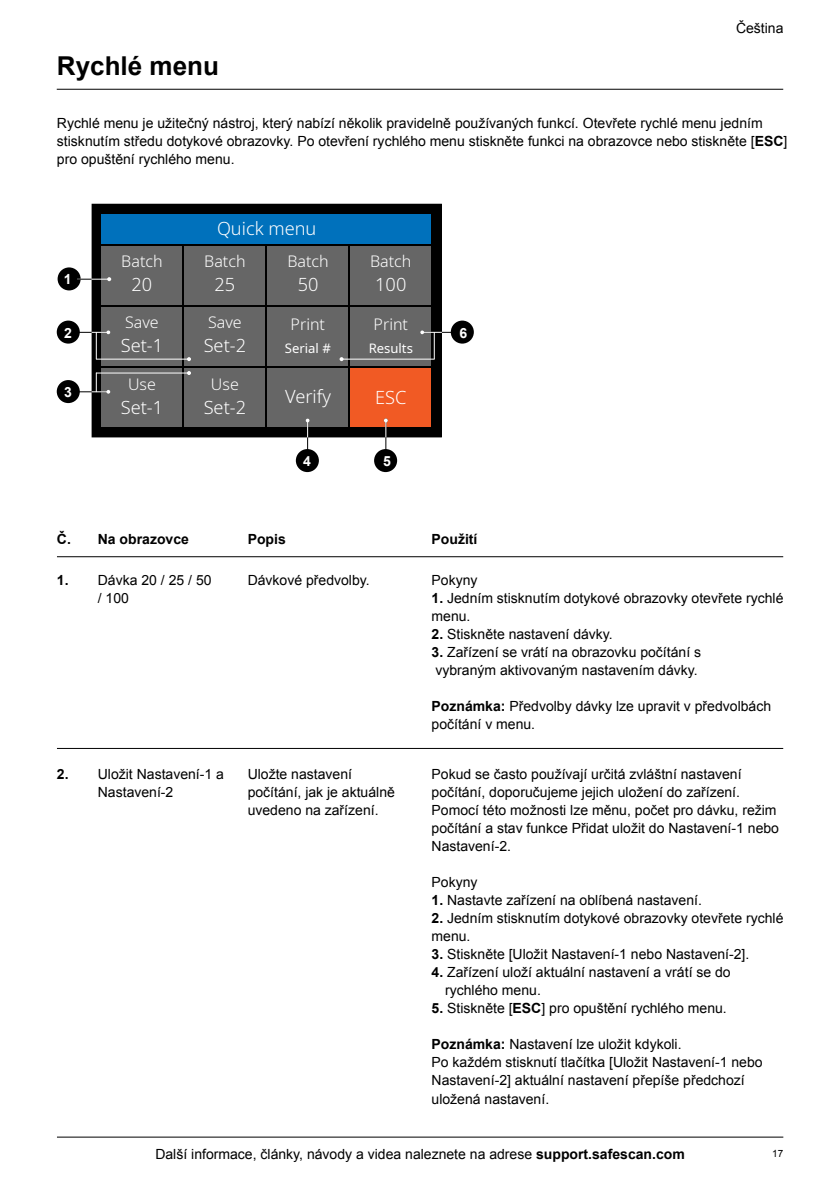
<style>
.page{position:relative;width:840px;height:1191px;background:#fff}
.page>*{position:absolute;margin:0;border:0;box-sizing:border-box;transform-origin:0 0}
.t1{font:700 26px "Arial";color:#000}
.t2{font:300 18.2px "Noto Sans";color:#fff}
.t3{font:300 16px "Noto Sans";color:#fff}
.t4{font:16px "Noto Sans";color:#fff}
.t5{font:14px/18px "Arial";color:#000}
.t6{font:700 14px "Arial";color:#000}
.t7{font:700 14px "Arial";color:#fff}
.t8{font:13px "Noto Sans";color:#fff}
.t9{font:10px "Arial";color:#000}
.s1{font-weight:700}
</style>
<div class="page">
<hr style="left:57px;top:1136px;width:725px;height:1px;background:#000">
<hr style="left:57px;top:89px;width:725px;height:1px;background:#000">
<div style="left:92px;top:204px;width:349px;height:233px;background:#000"></div>
<div style="left:101px;top:214px;width:330px;height:29px;background:#0071bc"></div>
<div style="left:101px;top:246px;width:81px;height:58px;background:#666"></div>
<div style="left:184px;top:246px;width:81px;height:58px;background:#666"></div>
<div style="left:350px;top:246px;width:81px;height:58px;background:#666"></div>
<div style="left:267px;top:246px;width:81px;height:58px;background:#666"></div>
<div style="left:101px;top:307px;width:81px;height:59px;background:#666"></div>
<div style="left:184px;top:307px;width:81px;height:59px;background:#666"></div>
<div style="left:101px;top:368px;width:81px;height:59px;background:#666"></div>
<div style="left:184px;top:368px;width:81px;height:59px;background:#666"></div>
<div style="left:350px;top:368px;width:81px;height:59px;background:#f15a24"></div>
<div style="left:267px;top:368px;width:81px;height:59px;background:#666"></div>
<div style="left:350px;top:307px;width:81px;height:59px;background:#666"></div>
<div style="left:267px;top:307px;width:81px;height:59px;background:#666"></div>
<div style="left:58px;top:267px;width:23px;height:23px;background:#000;border-radius:50%"></div>
<hr style="left:77px;top:279px;width:32px;height:1px;background:#fff">
<svg style="left:107px;top:277px;width:4px;height:4px"></svg>
<svg style="left:77px;top:279px;width:15px;height:1px"></svg>
<hr style="left:63px;top:332px;width:45px;height:1px;background:#000">
<div style="left:57px;top:320px;width:23px;height:23px;background:#000;border-radius:50%"></div>
<hr style="left:63px;top:391px;width:45px;height:1px;background:#000">
<div style="left:57px;top:380px;width:23px;height:23px;background:#000;border-radius:50%"></div>
<hr style="left:96px;top:359px;width:93px;height:1px;background:#fff">
<svg style="left:187px;top:357px;width:4px;height:4px"></svg>
<hr style="left:96px;top:372px;width:93px;height:1px;background:#fff">
<svg style="left:187px;top:371px;width:4px;height:4px"></svg>
<svg style="left:92px;top:330px;width:18px;height:29px"></svg>
<svg style="left:92px;top:373px;width:18px;height:21px"></svg>
<hr style="left:422px;top:332px;width:45px;height:1px;background:#000">
<div style="left:450px;top:320px;width:23px;height:23px;background:#000;border-radius:50%"></div>
<hr style="left:341px;top:359px;width:93px;height:1px;background:#fff">
<svg style="left:339px;top:357px;width:4px;height:4px"></svg>
<svg style="left:420px;top:330px;width:21px;height:29px"></svg>
<hr style="left:307px;top:420px;width:1px;height:45px;background:#000">
<div style="left:296px;top:449px;width:23px;height:23px;background:#000;border-radius:50%"></div>
<svg style="left:305px;top:418px;width:4px;height:19px"></svg>
<hr style="left:385px;top:420px;width:1px;height:45px;background:#000">
<div style="left:374px;top:449px;width:23px;height:23px;background:#000;border-radius:50%"></div>
<svg style="left:383px;top:418px;width:4px;height:19px"></svg>
<hr style="left:57px;top:748px;width:725px;height:1px;background:#000">
<hr style="left:57px;top:556px;width:725px;height:1px;background:#000">
<h1 class="t1" style="left:57px;top:49px;width:163px">Rychlé menu</h1>
<p class="t5" style="left:735px;top:20px;width:49px">Čeština</p>
<p class="t5" style="left:57px;top:115px;width:731px">Rychlé menu je užitečný nástroj, který nabízí několik pravidelně používaných funkcí. Otevřete rychlé menu jedním stisknutím středu dotykové obrazovky. Po otevření rychlého menu stiskněte funkci na obrazovce nebo stiskněte [<span class="s1">ESC</span>] pro opuštění rychlého menu.</p>
<h2 class="t2" style="left:217px;top:216px;width:101px">Quick menu</h2>
<p class="t7" style="left:64px;top:270px;width:9px">1</p>
<p class="t3" style="left:121px;top:250px;width:43px">Batch</p>
<p class="t3" style="left:204px;top:250px;width:43px">Batch</p>
<p class="t3" style="left:370px;top:250px;width:43px">Batch</p>
<h2 class="t2" style="left:131px;top:271px;width:22px">20</h2>
<h2 class="t2" style="left:214px;top:271px;width:22px">25</h2>
<h2 class="t2" style="left:297px;top:271px;width:22px">50</h2>
<h2 class="t2" style="left:375px;top:271px;width:33px">100</h2>
<p class="t3" style="left:287px;top:250px;width:43px">Batch</p>
<p class="t7" style="left:64px;top:323px;width:9px">2</p>
<p class="t3" style="left:125px;top:311px;width:35px">Save</p>
<p class="t3" style="left:208px;top:311px;width:35px">Save</p>
<h2 class="t2" style="left:121px;top:333px;width:44px">Set-1</h2>
<h2 class="t2" style="left:203px;top:333px;width:44px">Set-2</h2>
<p class="t3" style="left:290px;top:313px;width:36px">Print</p>
<p class="t8" style="left:285px;top:339px;width:47px">Serial #</p>
<p class="t3" style="left:373px;top:313px;width:36px">Print</p>
<p class="t8" style="left:368px;top:339px;width:46px">Results</p>
<p class="t7" style="left:459px;top:323px;width:9px">6</p>
<p class="t7" style="left:64px;top:383px;width:9px">3</p>
<p class="t3" style="left:128px;top:372px;width:29px">Use</p>
<p class="t3" style="left:211px;top:372px;width:29px">Use</p>
<h2 class="t2" style="left:121px;top:394px;width:44px">Set-1</h2>
<h2 class="t2" style="left:203px;top:394px;width:44px">Set-2</h2>
<h2 class="t2" style="left:285px;top:384px;width:47px">Verify</h2>
<h2 class="t2" style="left:375px;top:385px;width:33px">ESC</h2>
<p class="t4" style="left:118px;top:388px;width:29px">Mix</p>
<p class="t4" style="left:386px;top:388px;width:34px">USD</p>
<p class="t7" style="left:303px;top:451px;width:9px">4</p>
<p class="t7" style="left:383px;top:451px;width:9px">5</p>
<p class="t6" style="left:57px;top:530px;width:15px">Č.</p>
<p class="t6" style="left:57px;top:570px;width:13px">1.</p>
<p class="t6" style="left:98px;top:530px;width:93px">Na obrazovce</p>
<p class="t5" style="left:98px;top:571px;width:115px">Dávka 20 / 25 / 50 / 100</p>
<p class="t6" style="left:247px;top:530px;width:40px">Popis</p>
<p class="t5" style="left:247px;top:571px;width:123px">Dávkové předvolby.</p>
<p class="t6" style="left:57px;top:765px;width:13px">2.</p>
<p class="t5" style="left:98px;top:765px;width:128px">Uložit Nastavení-1 a<br>Nastavení-2</p>
<p class="t5" style="left:247px;top:765px;width:149px">Uložte nastavení počítání, jak je aktuálně uvedeno na zařízení.</p>
<p class="t6" style="left:431px;top:530px;width:47px">Použití</p>
<p class="t5" style="left:431px;top:571px;width:47px">Pokyny</p>
<p class="t5" style="left:431px;top:589px;width:353px"><span class="s1">1.</span> Jedním stisknutím dotykové obrazovky otevřete rychlé menu.</p>
<p class="t5" style="left:431px;top:625px;width:183px"><span class="s1">2.</span> Stiskněte nastavení dávky.</p>
<p class="t5" style="left:431px;top:643px;width:271px"><span class="s1">3.</span> Zařízení se vrátí na obrazovku počítání s vybraným aktivovaným nastavením dávky.</p>
<p class="t5" style="left:431px;top:697px;width:341px"><span class="s1">Poznámka:</span> Předvolby dávky lze upravit v předvolbách počítání v menu.</p>
<p class="t5" style="left:431px;top:765px;width:349px">Pokud se často používají určitá zvláštní nastavení počítání, doporučujeme jejich uložení do zařízení.<br>Pomocí této možnosti lze měnu, počet pro dávku, režim počítání a stav funkce Přidat uložit do Nastavení-1 nebo Nastavení-2.</p>
<p class="t5" style="left:431px;top:873px;width:47px">Pokyny</p>
<p class="t5" style="left:431px;top:891px;width:272px"><span class="s1">1.</span> Nastavte zařízení na oblíbená nastavení.</p>
<p class="t5" style="left:431px;top:909px;width:353px"><span class="s1">2.</span> Jedním stisknutím dotykové obrazovky otevřete rychlé menu.</p>
<p class="t5" style="left:431px;top:945px;width:319px"><span class="s1">3.</span> Stiskněte [Uložit Nastavení-1 nebo Nastavení-2].</p>
<p class="t5" style="left:445px;top:963px;width:287px;text-indent:-14px"><span class="s1">4.</span> Zařízení uloží aktuální nastavení a vrátí se do rychlého menu.</p>
<p class="t5" style="left:431px;top:999px;width:296px"><span class="s1">5.</span> Stiskněte [<span class="s1">ESC</span>] pro opuštění rychlého menu.</p>
<p class="t5" style="left:431px;top:1035px;width:332px"><span class="s1">Poznámka:</span> Nastavení lze uložit kdykoli.<br>Po každém stisknutí tlačítka [Uložit Nastavení-1 nebo Nastavení-2] aktuální nastavení přepíše předchozí uložená nastavení.</p>
<p class="t5" style="left:155px;top:1145px;width:530px">Další informace, články, návody a videa naleznete na adrese <span class="s1">support.safescan.com</span></p>
<p class="t9" style="left:771px;top:1147px;width:13px">17</p>
</div>
